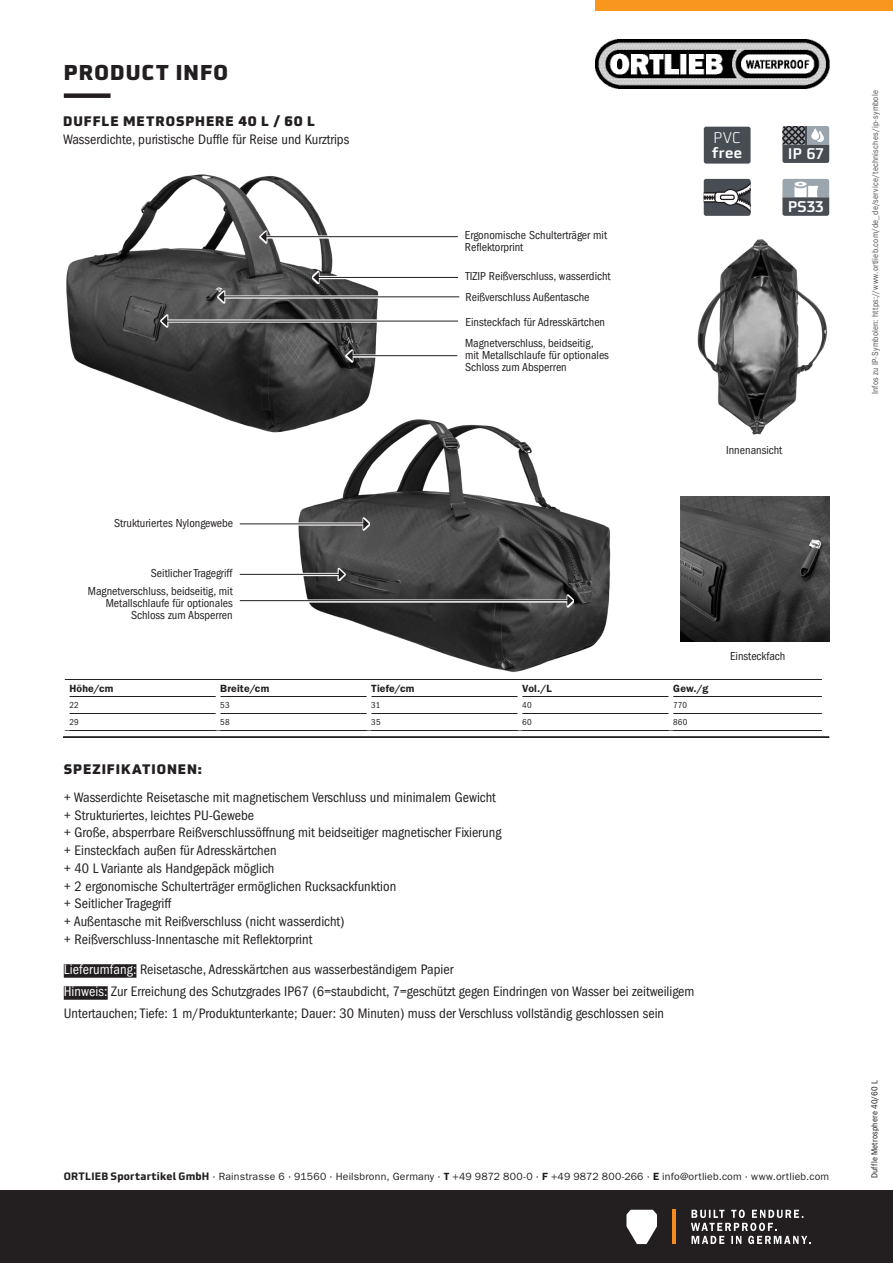
<style>
.page{position:relative;width:893px;height:1263px;background:#fff}
.page>*{position:absolute;margin:0;border:0;box-sizing:border-box;transform-origin:0 0}
.t1{font:900 21px "Utility Pro";letter-spacing:.055em;color:#231f20}
.t2{font:500 15.15px/14.7px "Utility OT";letter-spacing:-.015em;color:#fff}
.Beschreibung{font:condensed 14.25px "ITC Franklin Gothic Std";color:#231f20}
.Beschreibung_ohne_Aufzählung{font:condensed 14.25px "ITC Franklin Gothic Std";color:#231f20}
.t3{font:900 13.5px "Utility Pro";letter-spacing:.07em;color:#231f20}
.Bildbeschriftung{font:condensed 12px/11.9px "ITC Franklin Gothic Std";color:#231f20}
.t4{font:10.5px "ITC Franklin Gothic Std";letter-spacing:.02em;color:#231f20}
.t5{font:600 10.5px "ITC Franklin Gothic Std";letter-spacing:.015em;color:#231f20}
.t6{font:condensed 9px "ITC Franklin Gothic Std";letter-spacing:.025em;color:#57585a}
.Version{font:condensed 9px "ITC Franklin Gothic Std";letter-spacing:.025em;color:#231f20}
.s1{font-weight:300}
.s2{color:#fff}
.s3{font-family:"Utility OT";font-weight:700}
.s4{font-weight:600}
</style>
<div class="page">
<img style="left:595px;top:39px;width:234px;height:49px">
<div style="left:595px;top:0;width:298px;height:10px;background:#f7971d"></div>
<div style="left:0;top:1191px;width:893px;height:72px;background:#231f20"></div>
<svg style="left:626px;top:1210px;width:31px;height:34px"></svg>
<hr style="left:673px;top:1210px;width:3px;height:34px;background:#f68b1f">
<svg style="left:691px;top:1209px;width:119px;height:35px"></svg>
<div style="left:64px;top:93px;width:47px;height:5px;background:#231f20"></div>
<img style="left:298px;top:419px;width:313px;height:253px">
<img style="left:66px;top:174px;width:319px;height:261px">
<svg style="left:312px;top:271px;width:145px;height:13px"></svg>
<hr style="left:318px;top:277px;width:140px;height:1px;background:#231f20">
<svg style="left:313px;top:272px;width:6px;height:11px"></svg>
<svg style="left:160px;top:314px;width:298px;height:14px"></svg>
<hr style="left:166px;top:321px;width:292px;height:1px;background:#231f20">
<svg style="left:162px;top:316px;width:5px;height:10px"></svg>
<svg style="left:782px;top:126px;width:47px;height:37px;background:#676b71"></svg>
<div style="left:704px;top:127px;width:46px;height:37px;background:#484d54;border-radius:2px"></div>
<svg style="left:704px;top:179px;width:46px;height:37px;background:#616368"></svg>
<hr style="left:720px;top:195px;width:14px;height:4px;background:#fff;border-radius:2px">
<div style="left:720px;top:195px;width:15px;height:5px;border:1px solid #231f20;border-radius:2px"></div>
<svg style="left:782px;top:179px;width:47px;height:37px;background:#83888f"></svg>
<img style="left:697px;top:239px;width:130px;height:196px">
<svg style="left:239px;top:568px;width:107px;height:13px"></svg>
<hr style="left:240px;top:574px;width:100px;height:1px;background:#231f20">
<svg style="left:339px;top:569px;width:5px;height:11px"></svg>
<svg style="left:239px;top:517px;width:131px;height:13px"></svg>
<hr style="left:240px;top:524px;width:124px;height:1px;background:#231f20">
<svg style="left:363px;top:519px;width:6px;height:10px"></svg>
<svg style="left:217px;top:290px;width:243px;height:13px"></svg>
<hr style="left:223px;top:297px;width:236px;height:1px;background:#231f20">
<svg style="left:219px;top:292px;width:5px;height:10px"></svg>
<svg style="left:346px;top:349px;width:112px;height:13px"></svg>
<hr style="left:352px;top:355px;width:105px;height:1px;background:#231f20">
<svg style="left:347px;top:350px;width:6px;height:11px"></svg>
<img style="left:680px;top:496px;width:149px;height:145px">
<svg style="left:259px;top:230px;width:199px;height:13px"></svg>
<hr style="left:266px;top:236px;width:192px;height:1px;background:#231f20">
<svg style="left:261px;top:231px;width:5px;height:11px"></svg>
<svg style="left:239px;top:594px;width:335px;height:13px"></svg>
<hr style="left:240px;top:600px;width:328px;height:1px;background:#231f20">
<svg style="left:567px;top:595px;width:6px;height:11px"></svg>
<div style="left:64px;top:964px;width:72px;height:14px;background:#231f20"></div>
<div style="left:64px;top:986px;width:44px;height:14px;background:#231f20"></div>
<hr style="left:63px;top:736px;width:766px;height:2px;background:#231f20">
<hr style="left:69px;top:696px;width:147px;height:1px;background:#231f20">
<hr style="left:220px;top:696px;width:147px;height:1px;background:#231f20">
<hr style="left:371px;top:696px;width:147px;height:1px;background:#231f20">
<hr style="left:522px;top:696px;width:147px;height:1px;background:#231f20">
<hr style="left:673px;top:696px;width:149px;height:1px;background:#231f20">
<hr style="left:69px;top:713px;width:147px;height:1px;background:#231f20">
<hr style="left:220px;top:713px;width:147px;height:1px;background:#231f20">
<hr style="left:371px;top:713px;width:147px;height:1px;background:#231f20">
<hr style="left:522px;top:713px;width:147px;height:1px;background:#231f20">
<hr style="left:673px;top:713px;width:149px;height:1px;background:#231f20">
<hr style="left:65px;top:730px;width:153px;height:1px;background:#231f20">
<hr style="left:218px;top:730px;width:151px;height:1px;background:#231f20">
<hr style="left:369px;top:730px;width:151px;height:1px;background:#231f20">
<hr style="left:520px;top:730px;width:151px;height:1px;background:#231f20">
<hr style="left:671px;top:730px;width:151px;height:1px;background:#231f20">
<hr style="left:65px;top:679px;width:153px;height:1px;background:#231f20">
<hr style="left:218px;top:679px;width:151px;height:1px;background:#231f20">
<hr style="left:369px;top:679px;width:151px;height:1px;background:#231f20">
<hr style="left:520px;top:679px;width:151px;height:1px;background:#231f20">
<hr style="left:671px;top:679px;width:151px;height:1px;background:#231f20">
<h1 class="t1" style="left:64px;top:53px;width:166px">PRODUCT INFO</h1>
<p class="t3" style="left:63px;top:109px;width:253px">DUFFLE METROSPHERE 40 L / 60 L</p>
<p class="Beschreibung_ohne_Aufzählung" style="left:63px;top:131px;width:288px">Wasserdichte, puristische Duffle für Reise und Kurztrips</p>
<p class="Bildbeschriftung" style="left:114px;top:517px;width:121px">Strukturiertes Nylongewebe</p>
<p class="Bildbeschriftung" style="left:151px;top:567px;width:83px">Seitlicher Tragegriff</p>
<p class="Bildbeschriftung" style="left:88px;top:585px;width:146px;text-align:right">Magnetverschluss, beidseitig, mit<br>Metallschlaufe für optionales</p>
<p class="Bildbeschriftung" style="left:131px;top:609px;width:103px">Schloss zum Absperren</p>
<p class="Bildbeschriftung" style="left:465px;top:229px;width:144px">Ergonomische Schulterträger mit<br>Reflektorprint</p>
<p class="Bildbeschriftung" style="left:466px;top:271px;width:146px">TIZIP Reißverschluss, wasserdicht</p>
<p class="Bildbeschriftung" style="left:466px;top:291px;width:125px">Reißverschluss Außentasche</p>
<p class="Bildbeschriftung" style="left:466px;top:316px;width:141px">Einsteckfach für Adresskärtchen</p>
<p class="Bildbeschriftung" style="left:465px;top:338px;width:130px">Magnetverschluss, beidseitig,</p>
<p class="Bildbeschriftung" style="left:465px;top:349px;width:145px">mit Metallschlaufe für optionales<br>Schloss zum Absperren</p>
<p class="t2" style="left:712px;top:130px;width:32px"><span class="s1">PVC </span>free</p>
<p class="t2" style="left:788px;top:146px;width:38px">IP 67</p>
<p class="t2" style="left:788px;top:199px;width:38px">PS33</p>
<p class="Bildbeschriftung" style="left:726px;top:444px;width:58px">Innenansicht</p>
<p class="Bildbeschriftung" style="left:730px;top:650px;width:57px">Einsteckfach</p>
<p class="t5" style="left:69px;top:682px;width:46px">Höhe/cm</p>
<p class="t5" style="left:220px;top:682px;width:51px">Breite/cm</p>
<p class="t5" style="left:371px;top:682px;width:45px">Tiefe/cm</p>
<p class="t5" style="left:522px;top:682px;width:31px">Vol./L</p>
<p class="t5" style="left:673px;top:682px;width:37px">Gew./g</p>
<p class="Version" style="left:69px;top:700px;width:11px">22</p>
<p class="Version" style="left:220px;top:700px;width:11px">53</p>
<p class="Version" style="left:371px;top:700px;width:10px">31</p>
<p class="Version" style="left:522px;top:700px;width:11px">40</p>
<p class="Version" style="left:673px;top:700px;width:15px">770</p>
<p class="Version" style="left:69px;top:717px;width:11px">29</p>
<p class="Version" style="left:220px;top:717px;width:11px">58</p>
<p class="Version" style="left:371px;top:717px;width:11px">35</p>
<p class="Version" style="left:522px;top:717px;width:11px">60</p>
<p class="Version" style="left:673px;top:717px;width:16px">860</p>
<p class="t3" style="left:64px;top:757px;width:140px">SPEZIFIKATIONEN:</p>
<p class="Beschreibung" style="left:64px;top:789px;width:434px">+ Wasserdichte Reisetasche mit magnetischem Verschluss und minimalem Gewicht</p>
<p class="Beschreibung" style="left:64px;top:807px;width:192px">+ Strukturiertes, leichtes PU-Gewebe</p>
<p class="Beschreibung" style="left:64px;top:825px;width:439px">+ Große, absperrbare Reißverschlussöffnung mit beidseitiger magnetischer Fixierung</p>
<p class="Beschreibung" style="left:64px;top:842px;width:214px">+ Einsteckfach außen für Adresskärtchen</p>
<p class="Beschreibung" style="left:64px;top:860px;width:212px">+ 40 L Variante als Handgepäck möglich</p>
<p class="Beschreibung" style="left:64px;top:878px;width:334px">+ 2 ergonomische Schulterträger ermöglichen Rucksackfunktion</p>
<p class="Beschreibung" style="left:64px;top:896px;width:109px">+ Seitlicher Tragegriff</p>
<p class="Beschreibung" style="left:64px;top:913px;width:282px">+ Außentasche mit Reißverschluss (nicht wasserdicht)</p>
<p class="Beschreibung" style="left:64px;top:931px;width:250px">+ Reißverschluss-Innentasche mit Reflektorprint</p>
<p class="Beschreibung_ohne_Aufzählung" style="left:64px;top:962px;width:391px"><span class="s2">Lieferumfang:</span> Reisetasche, Adresskärtchen aus wasserbeständigem Papier</p>
<p class="Beschreibung_ohne_Aufzählung" style="left:64px;top:984px;width:632px"><span class="s2">Hinweis:</span> Zur Erreichung des Schutzgrades IP67 (6=staubdicht, 7=geschützt gegen Eindringen von Wasser bei zeitweiligem</p>
<p class="Beschreibung_ohne_Aufzählung" style="left:64px;top:1006px;width:602px">Untertauchen; Tiefe: 1 m/Produktunterkante; Dauer: 30 Minuten) muss der Verschluss vollständig geschlossen sein</p>
<p class="t4" style="left:64px;top:1170px;width:767px"><span class="s3">ORTLIEB Sportartikel GmbH</span> · Rainstrasse 6 · 91560 · Heilsbronn, Germany · <span class="s4">T</span> +49 9872 800-0 · <span class="s4">F</span> +49 9872 800-266 · <span class="s4">E</span> info@ortlieb.com · www.ortlieb.com</p>
<p class="t6" style="left:870px;top:394px;width:305px;rotate:-90deg">Infos zu IP-Symbolen: https://www.ortlieb.com/de_de/service/technisches/ip-symbole</p>
<p class="Version" style="left:869px;top:1178px;width:99px;rotate:-90deg">Duffle Metrosphere 40/60 L</p>
</div>
